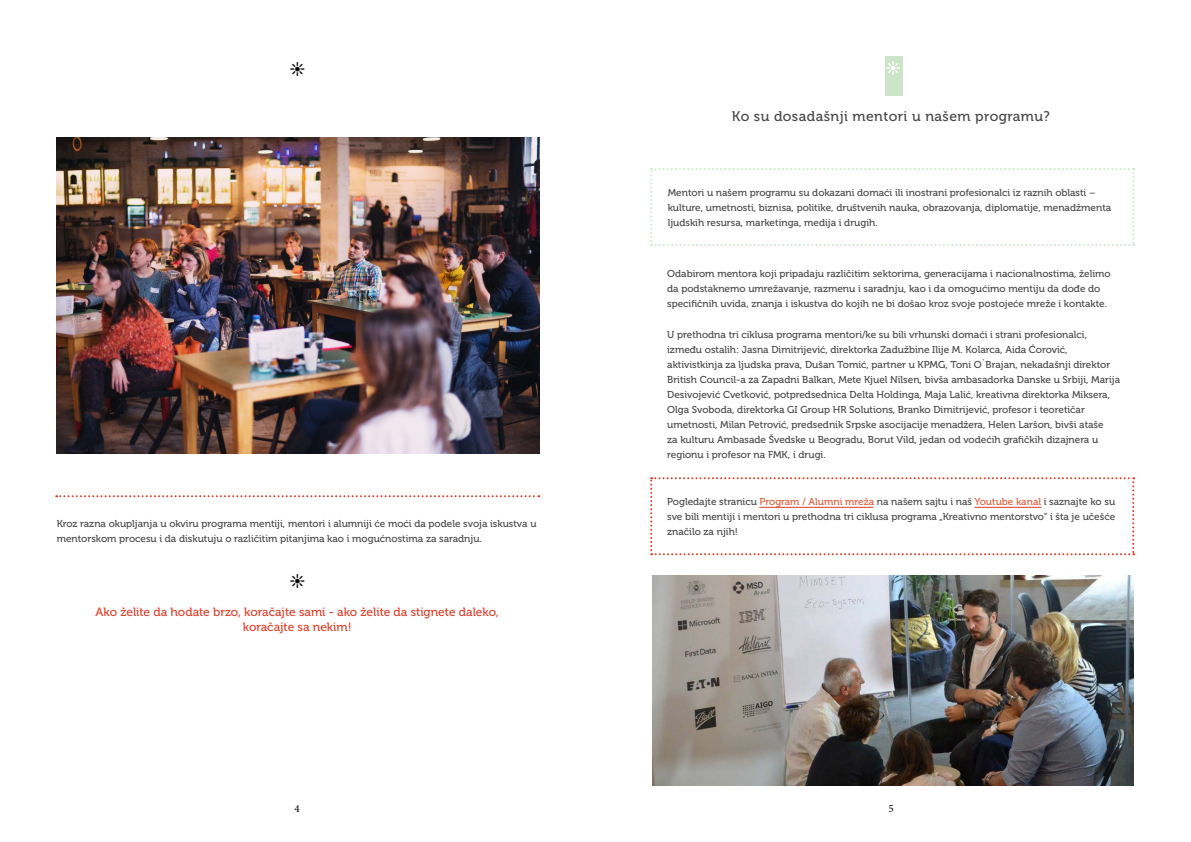
<style>
.page{position:relative;width:1191px;height:842px;background:#fff}
.page>*{position:absolute;margin:0;border:0;box-sizing:border-box;transform-origin:0 0}
.t1{font:26px "Minion Pro";color:#000}
.t2{font:26px "Minion Pro";color:#fff}
.t3{font:14px "Museo 500";letter-spacing:.03em;color:#464547}
.t4{font:12px/15px "Museo 500";color:#dd3e29;text-align:center}
.t5{font:11px "Minion Pro";color:#000}
.t6{font:10px/15px "Museo 500";color:#464547}
.s1{color:#e15836}
</style>
<div class="page">
<svg style="left:650px;top:168px;width:484px;height:78px"></svg>
<svg style="left:56px;top:495px;width:483px;height:2px"></svg>
<svg style="left:650px;top:477px;width:484px;height:78px"></svg>
<div style="left:885px;top:56px;width:17px;height:40px;background:#cce4c8"></div>
<img style="left:57px;top:137px;width:482px;height:316px">
<img style="left:652px;top:575px;width:482px;height:210px">
<hr style="left:974px;top:507px;width:67px;height:1px;background:#dd3d27">
<hr style="left:759px;top:507px;width:114px;height:1px;background:#dd3d27">
<h1 class="t1" style="left:290px;top:50px;width:18px">•</h1>
<h1 class="t2" style="left:885px;top:49px;width:18px">•</h1>
<h2 class="t3" style="left:732px;top:108px;width:319px">Ko su dosadašnji mentori u našem programu?</h2>
<p class="t6" style="left:57px;top:516px;width:481px">Kroz razna okupljanja u okviru programa mentiji, mentori i alumniji će moći da podele svoja iskustva u mentorskom procesu i da diskutuju o različitim pitanjima kao i mogućnostima za saradnju.</p>
<h1 class="t1" style="left:290px;top:562px;width:18px">•</h1>
<p class="t4" style="left:96px;top:605px;width:405px">Ako želite da hodate brzo, koračajte sami - ako želite da stignete daleko, koračajte sa nekim!</p>
<p class="t6" style="left:667px;top:185px;width:445px">Mentori u našem programu su dokazani domaći ili inostrani profesionalci iz raznih oblasti – kulture, umetnosti, biznisa, politike, društvenih nauka, obrazovanja, diplomatije, menadžmenta ljudskih resursa, marketinga, medija i drugih.</p>
<p class="t6" style="left:667px;top:267px;width:445px">Odabirom mentora koji pripadaju različitim sektorima, generacijama i nacionalnostima, želimo da podstaknemo umrežavanje, razmenu i saradnju, kao i da omogućimo mentiju da dođe do specifičnih uvida, znanja i iskustva do kojih ne bi došao kroz svoje postojeće mreže i kontakte.</p>
<p class="t6" style="left:667px;top:327px;width:454px">U prethodna tri ciklusa programa mentori/ke su bili vrhunski domaći i strani profesionalci, između ostalih: Jasna Dimitrijević, direktorka Zadužbine Ilije M. Kolarca, Aida Ćorović, aktivistkinja za ljudska prava, Dušan Tomić, partner u KPMG, Toni O`Brajan, nekadašnji direktor British Council-a za Zapadni Balkan, Mete Kjuel Nilsen, bivša ambasadorka Danske u Srbiji, Marija Desivojević Cvetković, potpredsednica Delta Holdinga, Maja Lalić, kreativna direktorka Miksera, Olga Svoboda, direktorka GI Group HR Solutions, Branko Dimitrijević, profesor i teoretičar umetnosti, Milan Petrović, predsednik Srpske asocijacije menadžera, Helen Laršon, bivši ataše<br>za kulturu Ambasade Švedske u Beogradu, Borut Vild, jedan od vodećih grafičkih dizajnera u regionu i profesor na FMK, i drugi.</p>
<p class="t6" style="left:667px;top:494px;width:449px;text-align:justify">Pogledajte stranicu <span class="s1">Program / Alumni mreža</span> na našem sajtu i naš <span class="s1">Youtube kanal</span> i saznajte ko su sve bili mentiji i mentori u prethodna tri ciklusa programa „Kreativno mentorstvo“ i šta je učešće značilo za njih!</p>
<p class="t5" style="left:295px;top:801px;width:7px">4</p>
<p class="t5" style="left:888px;top:801px;width:7px">5</p>
</div>
